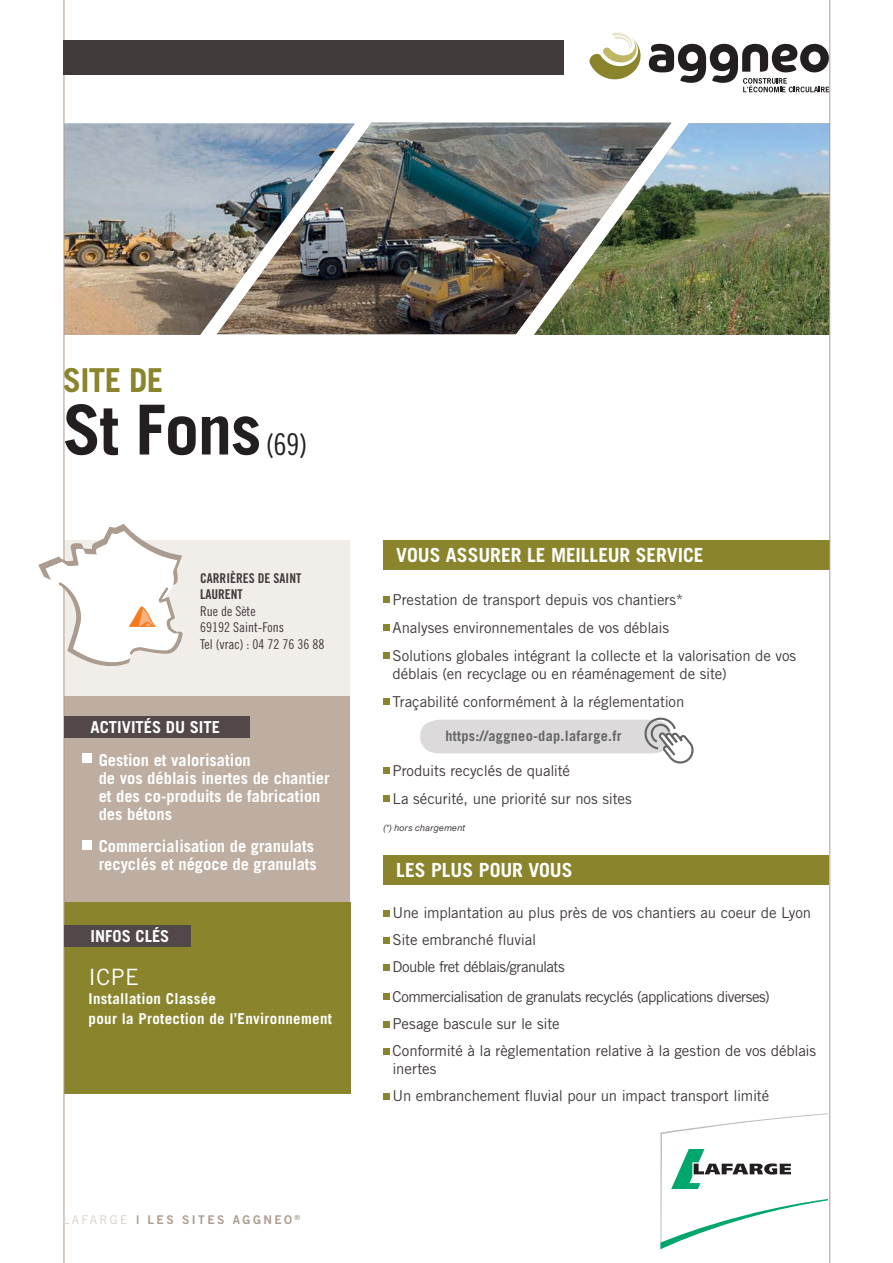
<style>
.page{position:relative;width:893px;height:1263px;background:#fff}
.page>*{position:absolute;margin:0;border:0;box-sizing:border-box;transform-origin:0 0}
.t1{font:700 69px "Trade Gothic";letter-spacing:-.02em;color:#231f20}
.t2{font:700 33px "Trade Gothic";letter-spacing:-.02em;color:#8a852c}
.t3{font:30px "Trade Gothic Cond Eighteen";color:#231f20}
.t4{font:22.5px "Trade Gothic LT Std";color:#fff}
.t5{font:700 19.5px "Trade Gothic";letter-spacing:-.005em;color:#fff}
.t6{font:700 16.5px/18px "Trade Gothic LT Std";color:#fff}
.t7{font:15px/27.2px "Trade Gothic LT Std";letter-spacing:-.015em;color:#413a3b}
.t8{font:700 15px/19.5px "Trade Gothic";letter-spacing:.02em;color:#fff}
.t9{font:700 14.4px "Trade Gothic";letter-spacing:.02em;color:#666665}
.t10{font:13.5px/16.5px "Trade Gothic Cond Eighteen";color:#413a3b}
.t11{font:13.5px/16.5px "Trade Gothic Bold Cond Twenty";color:#413a3b}
.t12{font:12px "Trade Gothic LT Std Bd 2";letter-spacing:.2em;color:#ab9c8f}
.t13{font:italic 9px "Helvetica Neue";letter-spacing:.03em;color:#413a3b}
.s1{font-family:"Trade Gothic LT Std";color:#d8d0c8}
</style>
<div class="page">
<img style="left:65px;top:123px;width:152px;height:212px">
<img style="left:534px;top:123px;width:295px;height:212px">
<img style="left:217px;top:123px;width:454px;height:211px">
<img style="left:318px;top:123px;width:253px;height:211px">
<img style="left:570px;top:123px;width:101px;height:106px">
<img style="left:267px;top:196px;width:51px;height:138px">
<img style="left:217px;top:265px;width:50px;height:69px">
<img style="left:570px;top:228px;width:24px;height:32px">
<div style="left:64px;top:696px;width:286px;height:206px;background:#bdaea1"></div>
<div style="left:64px;top:540px;width:286px;height:156px;background:#f1eeea"></div>
<div style="left:64px;top:902px;width:286px;height:191px;background:#8a852c"></div>
<hr style="left:64px;top:0;width:1px;height:1263px;background:#ab9c8f">
<div style="left:64px;top:717px;width:186px;height:21px;background:#524849"></div>
<div style="left:83px;top:754px;width:9px;height:9px;background:#fff"></div>
<div style="left:83px;top:840px;width:9px;height:9px;background:#fff"></div>
<div style="left:384px;top:540px;width:446px;height:29px;background:#8a852c"></div>
<div style="left:384px;top:855px;width:445px;height:30px;background:#8a852c"></div>
<svg style="left:384px;top:597px;width:6px;height:6px"></svg>
<svg style="left:384px;top:625px;width:6px;height:6px"></svg>
<svg style="left:384px;top:653px;width:6px;height:6px"></svg>
<svg style="left:384px;top:699px;width:6px;height:6px"></svg>
<svg style="left:420px;top:718px;width:274px;height:45px"></svg>
<svg style="left:384px;top:768px;width:6px;height:6px"></svg>
<svg style="left:384px;top:796px;width:6px;height:6px"></svg>
<svg style="left:384px;top:910px;width:6px;height:6px"></svg>
<svg style="left:384px;top:937px;width:6px;height:6px"></svg>
<svg style="left:384px;top:964px;width:6px;height:6px"></svg>
<svg style="left:384px;top:994px;width:6px;height:6px"></svg>
<svg style="left:384px;top:1021px;width:6px;height:6px"></svg>
<svg style="left:384px;top:1048px;width:6px;height:6px"></svg>
<svg style="left:384px;top:1093px;width:6px;height:6px"></svg>
<svg style="left:38px;top:525px;width:146px;height:201px"></svg>
<div style="left:64px;top:40px;width:500px;height:34px;background:#413a3b"></div>
<hr style="left:829px;top:0;width:1px;height:1263px;background:#ab9c8f">
<svg style="left:589px;top:32px;width:240px;height:60px"></svg>
<div style="left:64px;top:925px;width:127px;height:22px;background:#524849"></div>
<svg style="left:660px;top:1113px;width:168px;height:136px"></svg>
<h2 class="t2" style="left:63px;top:368px;width:102px">SITE DE</h2>
<h1 class="t1" style="left:63px;top:405px;width:200px">St Fons</h1>
<h3 class="t3" style="left:266px;top:433px;width:43px">(69)</h3>
<p class="t11" style="left:200px;top:571px;width:103px">CARRIÈRES DE SAINT<br>LAURENT</p>
<p class="t10" style="left:200px;top:604px;width:126px">Rue de Sète<br>69192 Saint-Fons<br>Tel (vrac) : 04 72 76 36 88</p>
<p class="t6" style="left:99px;top:713px;width:154px;line-height:32.2px;text-indent:-8px">ACTIVITÉS DU SITE<br>Gestion et valorisation</p>
<p class="t6" style="left:99px;top:771px;width:233px">de vos déblais inertes de chantier et des co-produits de fabrication des bétons</p>
<p class="t6" style="left:99px;top:839px;width:220px">Commercialisation de granulats recyclés et négoce de granulats</p>
<p class="t6" style="left:91px;top:929px;width:80px">INFOS CLÉS</p>
<h3 class="t4" style="left:89px;top:969px;width:52px">ICPE</h3>
<p class="t8" style="left:89px;top:991px;width:245px">Installation Classée<br>pour la Protection de l’Environnement</p>
<p class="t12" style="left:63px;top:1213px;width:239px"><span class="s1">LAFARGE</span> l LES SITES AGGNEO <sup>®</sup></p>
<h3 class="t5" style="left:396px;top:548px;width:309px">VOUS ASSURER LE MEILLEUR SERVICE</h3>
<p class="t7" style="left:393px;top:587px;width:405px;line-height:28px">Prestation de transport depuis vos chantiers*<br>Analyses environnementales de vos déblais<br>Solutions globales intégrant la collecte et la valorisation de vos</p>
<p class="t7" style="left:393px;top:661px;width:336px;line-height:28px">déblais (en recyclage ou en réaménagement de site)<br>Traçabilité conformément à la réglementation</p>
<p class="t9" style="left:445px;top:730px;width:178px">https://aggneo-dap.lafarge.fr</p>
<p class="t7" style="left:393px;top:758px;width:241px;line-height:28px">Produits recyclés de qualité<br>La sécurité, une priorité sur nos sites</p>
<p class="t13" style="left:384px;top:822px;width:83px">(*) hors chargement</p>
<h3 class="t5" style="left:396px;top:863px;width:178px">LES PLUS POUR VOUS</h3>
<p class="t7" style="left:393px;top:901px;width:420px">Une implantation au plus près de vos chantiers au coeur de Lyon<br>Site embranché fluvial<br>Double fret déblais/granulats</p>
<p class="t7" style="left:393px;top:984px;width:425px">Commercialisation de granulats recyclés (applications diverses)<br>Pesage bascule sur le site<br>Conformité à la règlementation relative à la gestion de vos déblais</p>
<p class="t7" style="left:393px;top:1057px;width:378px">inertes<br>Un embranchement fluvial pour un impact transport limité</p>
</div>
